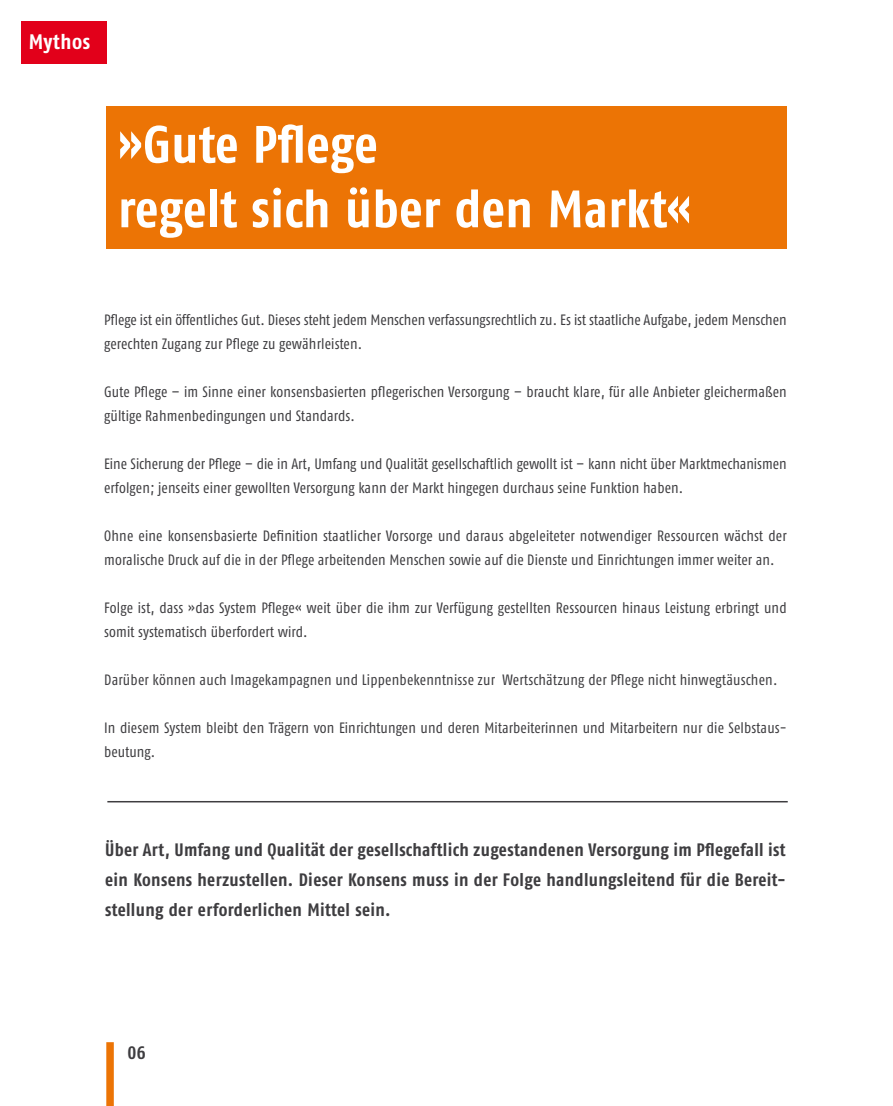
<style>
.page{position:relative;width:893px;height:1106px;background:#fff}
.page>*{position:absolute;margin:0;border:0;box-sizing:border-box;transform-origin:0 0}
.t1{font:700 52.5px/64.5px "Fago Co";letter-spacing:.01em;color:#fff}
.t2{font:21px "Fago Co Bold Tf";letter-spacing:.025em;color:#fff}
.t3{font:18px/30px "Fago Co Bold Tf";letter-spacing:.02em;color:#3e3d40;text-align:justify}
.t4{font:18px "Fago Co Bold Tf Caps";color:#3e3d40}
.t5{font:15px/24px "Fago Co Regular Tf";letter-spacing:.005em;color:#3e3d40}
</style>
<div class="page">
<div style="left:106px;top:1042px;width:8px;height:64px;background:#ec7405"></div>
<div style="left:106px;top:106px;width:681px;height:143px;background:#ec7405"></div>
<div style="left:21px;top:21px;width:85px;height:43px;background:#e2001a"></div>
<hr style="left:107px;top:801px;width:681px;height:1px;background:#3e3d40">
<h2 class="t2" style="left:29px;top:29px;width:63px">Mythos</h2>
<h1 class="t1" style="left:118px;top:111px;width:575px">»Gute Pflege<br>regelt sich über den Markt«</h1>
<p class="t5" style="left:104px;top:307px;width:684px">Pflege ist ein öffentliches Gut. Dieses steht jedem Menschen verfassungsrechtlich zu. Es ist staatliche Aufgabe, jedem Menschen gerechten Zugang zur Pflege zu gewährleisten.</p>
<p class="t5" style="left:104px;top:379px;width:684px">Gute Pflege – im Sinne einer konsensbasierten pflegerischen Versorgung – braucht klare, für alle Anbieter gleichermaßen gültige Rahmenbedingungen und Standards.</p>
<p class="t5" style="left:104px;top:451px;width:684px">Eine Sicherung der Pflege – die in Art, Umfang und Qualität gesellschaftlich gewollt ist – kann nicht über Marktmechanismen erfolgen; jenseits einer gewollten Versorgung kann der Markt hingegen durchaus seine Funktion haben.</p>
<p class="t5" style="left:104px;top:523px;width:684px">Ohne eine konsensbasierte Definition staatlicher Vorsorge und daraus abgeleiteter notwendiger Ressourcen wächst der moralische Druck auf die in der Pflege arbeitenden Menschen sowie auf die Dienste und Einrichtungen immer weiter an.</p>
<p class="t5" style="left:104px;top:595px;width:684px">Folge ist, dass »das System Pflege« weit über die ihm zur Verfügung gestellten Ressourcen hinaus Leistung erbringt und somit systematisch überfordert wird.</p>
<p class="t5" style="left:104px;top:667px;width:675px">Darüber können auch Imagekampagnen und Lippenbekenntnisse zur Wertschätzung der Pflege nicht hinwegtäuschen.</p>
<p class="t5" style="left:104px;top:715px;width:684px">In diesem System bleibt den Trägern von Einrichtungen und deren Mitarbeiterinnen und Mitarbeitern nur die Selbstaus&shy;beutung.</p>
<p class="t3" style="left:105px;top:834px;width:682px">Über Art, Umfang und Qualität der gesellschaftlich zugestandenen Versorgung im Pflegefall ist ein Konsens herzustellen. Dieser Konsens muss in der Folge handlungsleitend für die Bereit&shy;stellung der erforderlichen Mittel sein.</p>
<p class="t4" style="left:128px;top:1041px;width:20px">06</p>
</div>
